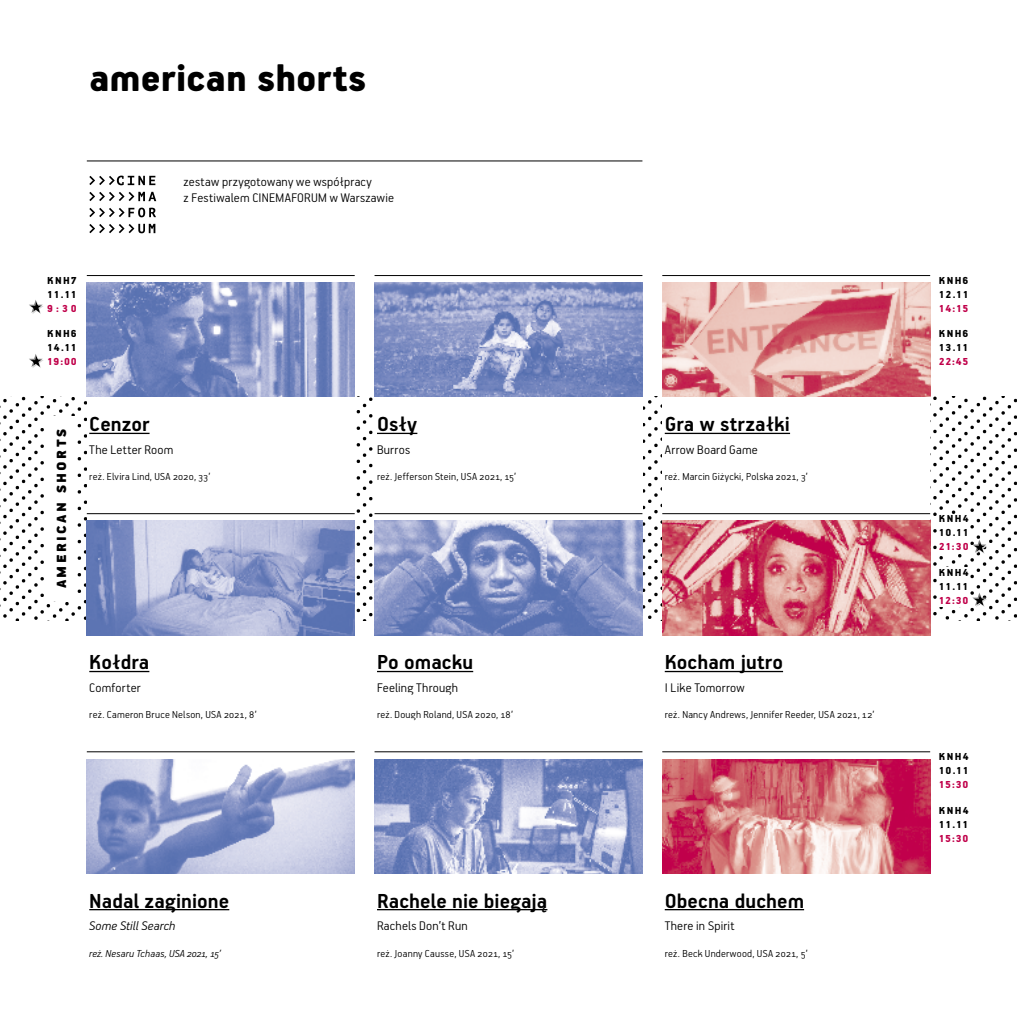
<style>
.page{position:relative;width:1017px;height:1017px;background:#fff}
.page>*{position:absolute;margin:0;border:0;box-sizing:border-box;transform-origin:0 0}
.t1{font:900 42px "PF Handbook Pro";color:#000}
.t2{font:700 22.75px "PF Handbook Pro";letter-spacing:.005em;color:#000}
.t3{font:900 19.43px "PF Handbook Pro";letter-spacing:.125em;color:#000}
.t4{font:300 14px/15.8px "PF Handbook Pro";letter-spacing:.02em;color:#000}
.t5{font:italic 300 14px "PF Handbook Pro";letter-spacing:.005em;color:#000}
.t6{font:300 11.38px "PF Handbook Pro";letter-spacing:.025em;color:#000}
.t7{font:900 11.38px/14px "PF Handbook Pro";letter-spacing:.105em;color:#000}
.t8{font:900 11.38px "PF Handbook Pro";letter-spacing:.055em;color:#c0004a}
.t9{font:italic 300 11.38px "PF Handbook Pro";letter-spacing:.005em;color:#000}
</style>
<div class="page">
<svg style="left:0;top:397px;width:1017px;height:223px"></svg>
<div style="left:662px;top:50px;width:268px;height:957px;background:#fff"></div>
<div style="left:375px;top:50px;width:267px;height:957px;background:#fff"></div>
<div style="left:87px;top:50px;width:268px;height:875px;background:#fff"></div>
<hr style="left:87px;top:275px;width:268px;height:1px;background:#000">
<hr style="left:375px;top:275px;width:267px;height:1px;background:#000">
<img style="left:87px;top:283px;width:268px;height:114px">
<img style="left:375px;top:283px;width:267px;height:114px">
<hr style="left:89px;top:433px;width:61px;height:1px;background:#000">
<hr style="left:377px;top:433px;width:40px;height:1px;background:#000">
<hr style="left:87px;top:513px;width:268px;height:1px;background:#000">
<hr style="left:375px;top:513px;width:267px;height:1px;background:#000">
<img style="left:87px;top:521px;width:268px;height:114px">
<img style="left:375px;top:521px;width:267px;height:114px">
<hr style="left:89px;top:671px;width:60px;height:1px;background:#000">
<hr style="left:377px;top:671px;width:96px;height:1px;background:#000">
<hr style="left:87px;top:751px;width:268px;height:1px;background:#000">
<hr style="left:375px;top:751px;width:267px;height:1px;background:#000">
<img style="left:87px;top:759px;width:268px;height:114px">
<img style="left:375px;top:759px;width:267px;height:114px">
<hr style="left:89px;top:909px;width:140px;height:1px;background:#000">
<hr style="left:377px;top:909px;width:170px;height:1px;background:#000">
<hr style="left:662px;top:275px;width:268px;height:1px;background:#000">
<img style="left:662px;top:283px;width:268px;height:114px">
<hr style="left:665px;top:433px;width:125px;height:1px;background:#000">
<hr style="left:662px;top:513px;width:268px;height:1px;background:#000">
<img style="left:662px;top:521px;width:268px;height:114px">
<hr style="left:665px;top:671px;width:118px;height:1px;background:#000">
<hr style="left:662px;top:751px;width:268px;height:1px;background:#000">
<img style="left:662px;top:759px;width:268px;height:114px">
<hr style="left:665px;top:909px;width:139px;height:1px;background:#000">
<div style="left:47px;top:416px;width:30px;height:185px;background:#fff"></div>
<hr style="left:87px;top:161px;width:555px;height:1px;background:#000">
<svg style="left:972px;top:539px;width:15px;height:15px"></svg>
<svg style="left:29px;top:300px;width:14px;height:14px"></svg>
<svg style="left:29px;top:354px;width:14px;height:14px"></svg>
<svg style="left:972px;top:593px;width:15px;height:14px"></svg>
<div style="left:939px;top:514px;width:30px;height:39px;background:#fff"></div>
<div style="left:939px;top:567px;width:30px;height:40px;background:#fff"></div>
<svg style="left:89px;top:192px;width:67px;height:9px"></svg>
<svg style="left:89px;top:176px;width:66px;height:9px"></svg>
<svg style="left:89px;top:224px;width:66px;height:9px"></svg>
<svg style="left:89px;top:208px;width:67px;height:9px"></svg>
<h1 class="t1" style="left:89px;top:53px;width:279px">american shorts</h1>
<p class="t4" style="left:184px;top:173px;width:212px">zestaw przygotowany we współpracy<br>z Festiwalem CINEMAFORUM w Warszawie</p>
<p class="t7" style="left:47px;top:273px;width:31px">KNH7<br>11.11</p>
<p class="t8" style="left:47px;top:301px;width:31px">9:30</p>
<p class="t7" style="left:47px;top:326px;width:31px">KNH6<br>14.11</p>
<p class="t8" style="left:47px;top:355px;width:31px">19:00</p>
<h3 class="t3" style="left:48px;top:588px;width:161px;rotate:-90deg">American shorts</h3>
<h2 class="t2" style="left:89px;top:411px;width:62px">Cenzor</h2>
<p class="t4" style="left:89px;top:441px;width:86px">The Letter Room</p>
<p class="t6" style="left:89px;top:470px;width:123px">reż. Elvira Lind, USA 2020, 33’</p>
<h2 class="t2" style="left:89px;top:649px;width:62px">Kołdra</h2>
<p class="t4" style="left:89px;top:679px;width:53px">Comforter</p>
<p class="t6" style="left:89px;top:708px;width:169px">reż. Cameron Bruce Nelson, USA 2021, 8’</p>
<h2 class="t2" style="left:377px;top:411px;width:42px">Osły</h2>
<p class="t4" style="left:377px;top:441px;width:35px">Burros</p>
<p class="t6" style="left:377px;top:470px;width:141px">reż. Jefferson Stein, USA 2021, 15’</p>
<h2 class="t2" style="left:377px;top:649px;width:98px">Po omacku</h2>
<p class="t4" style="left:377px;top:679px;width:83px">Feeling Through</p>
<p class="t6" style="left:377px;top:708px;width:138px">reż. Dough Roland, USA 2020, 18’</p>
<h2 class="t2" style="left:89px;top:887px;width:142px">Nadal zaginione</h2>
<p class="t5" style="left:89px;top:917px;width:88px">Some Still Search</p>
<p class="t9" style="left:89px;top:946px;width:133px">reż. Nesaru Tchaas, USA 2021, 15’</p>
<h2 class="t2" style="left:377px;top:887px;width:172px">Rachele nie biegają</h2>
<p class="t4" style="left:377px;top:917px;width:92px">Rachels Don’t Run</p>
<p class="t6" style="left:377px;top:946px;width:139px">reż. Joanny Causse, USA 2021, 15’</p>
<h2 class="t2" style="left:665px;top:411px;width:127px">Gra w strzałki</h2>
<p class="t4" style="left:665px;top:441px;width:95px">Arrow Board Game</p>
<p class="t6" style="left:665px;top:470px;width:145px">reż. Marcin Giżycki, Polska 2021, 3’</p>
<h2 class="t2" style="left:665px;top:649px;width:120px">Kocham jutro</h2>
<p class="t4" style="left:665px;top:679px;width:81px">I Like Tomorrow</p>
<p class="t6" style="left:665px;top:708px;width:211px">reż. Nancy Andrews, Jennifer Reeder, USA 2021, 12’</p>
<h2 class="t2" style="left:665px;top:887px;width:141px">Obecna duchem</h2>
<p class="t4" style="left:665px;top:917px;width:71px">There in Spirit</p>
<p class="t6" style="left:665px;top:946px;width:145px">reż. Beck Underwood, USA 2021, 5’</p>
<p class="t7" style="left:939px;top:273px;width:31px">KNH6<br>12.11</p>
<p class="t8" style="left:939px;top:301px;width:31px">14:15</p>
<p class="t7" style="left:939px;top:326px;width:31px">KNH6<br>13.11</p>
<p class="t8" style="left:939px;top:355px;width:31px">22:45</p>
<p class="t7" style="left:939px;top:511px;width:31px">KNH4<br>10.11</p>
<p class="t8" style="left:939px;top:540px;width:31px">21:30</p>
<p class="t7" style="left:939px;top:565px;width:31px">KNH4<br>11.11</p>
<p class="t8" style="left:939px;top:593px;width:31px">12:30</p>
<p class="t7" style="left:939px;top:750px;width:31px">KNH4<br>10.11</p>
<p class="t8" style="left:939px;top:778px;width:31px">15:30</p>
<p class="t7" style="left:939px;top:803px;width:31px">KNH4<br>11.11</p>
<p class="t8" style="left:939px;top:831px;width:31px">15:30</p>
</div>
